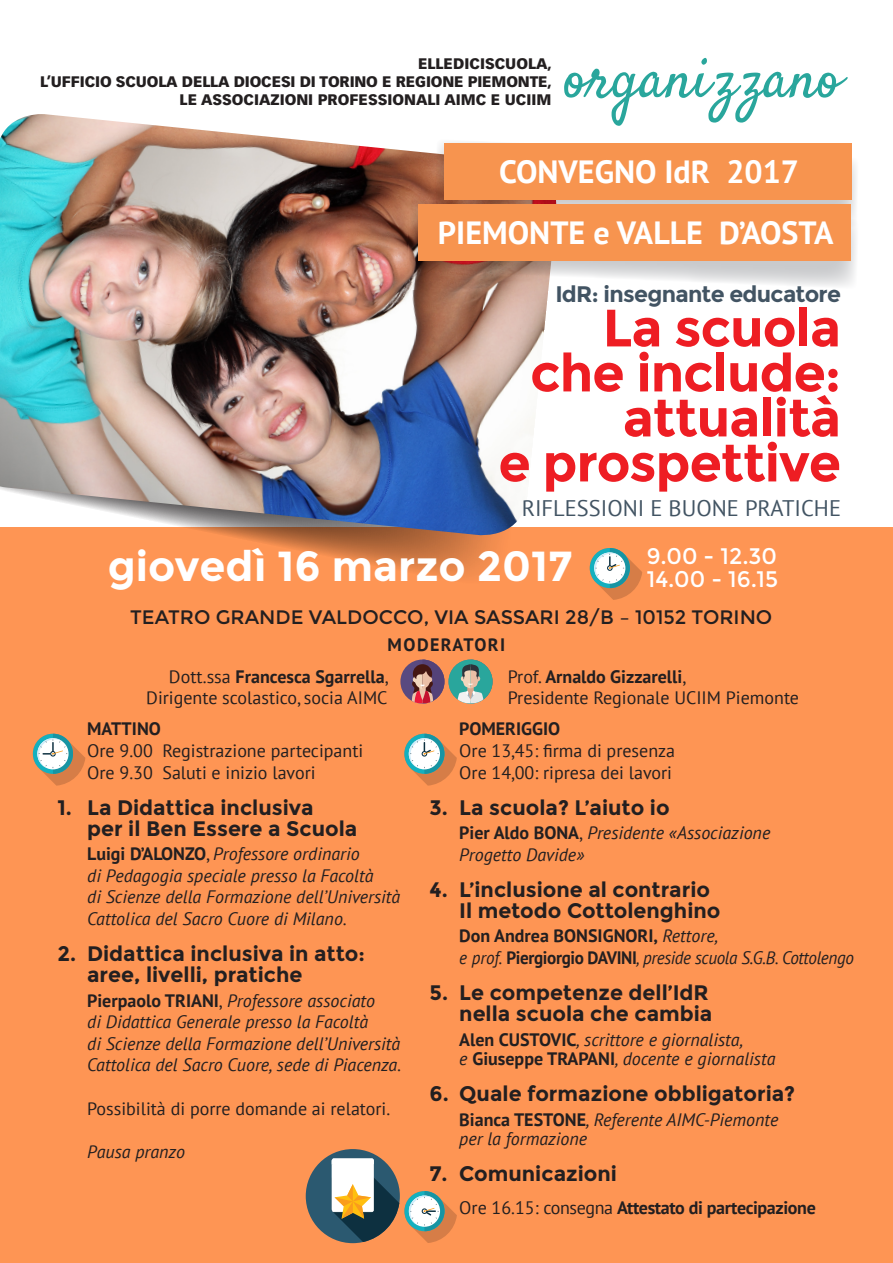
<style>
.page{position:relative;width:893px;height:1263px;background:#fff}
.page>*{position:absolute;margin:0;border:0;box-sizing:border-box;transform-origin:0 0}
.t1{font:60px "Satisfy";color:#29a69c}
.t2{font:700 52.5px "Montserrat";letter-spacing:-.02em;color:#ee1d23}
.t3{font:700 42px "Montserrat";color:#fff}
.t4{font:700 32.1px "PT Sans";color:#fff}
.t5{font:22.5px "PT Sans";color:#425463}
.t6{font:700 22.5px "Montserrat";letter-spacing:-.03em;color:#425463}
.t7{font:22.5px "Montserrat";color:#fff}
.t8{font:700 21px/21px "Montserrat";color:#231f20}
.t9{font:19.5px "Montserrat";color:#231f20}
.t10{font:italic 18px/21.6px "PT Sans";color:#231f20}
.t11{font:18px "PT Sans";color:#231f20}
.t12{font:700 18px "PT Sans";color:#231f20}
.t13{font:italic 18px "PT Sans";letter-spacing:-.02em;color:#231f20;scale:.95 1}
.t14{font:700 18px "PT Sans";letter-spacing:-.02em;color:#231f20}
.t15{font:700 18px "PT Sans";letter-spacing:.08em;color:#231f20}
.t16{font:900 15px "Vectora LT Std";color:#231f20}
.s1{font-weight:400}
.s2{font-weight:700;font-style:normal}
.s3{font-style:normal}
.s4{font-weight:400;font-style:italic}
</style>
<div class="page">
<div style="left:0;top:527px;width:893px;height:736px;background:#fe9554"></div>
<svg style="left:33px;top:734px;width:52px;height:52px"></svg>
<svg style="left:404px;top:734px;width:53px;height:52px"></svg>
<svg style="left:247px;top:539px;width:250px;height:38px"></svg>
<img style="left:0;top:114px;width:549px;height:425px">
<svg style="left:409px;top:139px;width:447px;height:150px;background:#e4a57b"></svg>
<div style="left:418px;top:204px;width:433px;height:56px;background:#f7944f"></div>
<div style="left:400px;top:659px;width:44px;height:45px;background:#594a80;border-radius:50%"></div>
<svg style="left:412px;top:659px;width:32px;height:45px"></svg>
<div style="left:448px;top:659px;width:45px;height:45px;background:#29a69c;border-radius:50%"></div>
<svg style="left:457px;top:659px;width:36px;height:45px"></svg>
<svg style="left:590px;top:548px;width:52px;height:52px"></svg>
<div style="left:306px;top:1149px;width:94px;height:94px;background:#2b5970;border-radius:50%"></div>
<svg style="left:332px;top:1158px;width:125px;height:85px"></svg>
<p class="t16" style="left:418px;top:55px;width:135px">ELLEDICISCUOLA,</p>
<p class="t16" style="left:40px;top:73px;width:513px">L’UFFICIO SCUOLA DELLA DIOCESI DI TORINO E REGIONE PIEMONTE,</p>
<p class="t16" style="left:180px;top:91px;width:373px">LE ASSOCIAZIONI PROFESSIONALI AIMC E UCIIM</p>
<p class="t1" style="left:564px;top:40px;width:279px">organizzano</p>
<p class="t4" style="left:499px;top:150px;width:301px">CONVEGNO IdR 2017</p>
<p class="t4" style="left:438px;top:211px;width:397px">PIEMONTE e VALLE D’AOSTA</p>
<p class="t6" style="left:555px;top:280px;width:287px">IdR: insegnante educatore</p>
<p class="t2" style="left:603px;top:297px;width:240px">La scuola</p>
<p class="t2" style="left:530px;top:342px;width:312px">che include:</p>
<p class="t2" style="left:623px;top:387px;width:220px">attualità</p>
<p class="t2" style="left:498px;top:432px;width:344px">e prospettive</p>
<p class="t5" style="left:522px;top:494px;width:321px">RIFLESSIONI E BUONE PRATICHE</p>
<p class="t3" style="left:108px;top:541px;width:466px">giovedì 16 marzo 2017</p>
<p class="t7" style="left:647px;top:543px;width:132px">9.00 - 12.30</p>
<p class="t7" style="left:647px;top:566px;width:133px">14.00 - 16.15</p>
<p class="t9" style="left:130px;top:605px;width:644px">TEATRO GRANDE VALDOCCO, VIA SASSARI 28/B – 10152 TORINO</p>
<p class="t15" style="left:388px;top:632px;width:119px">MODERATORI</p>
<p class="t12" style="left:169px;top:664px;width:221px"><span class="s1">Dott.ssa</span> Francesca Sgarrella<span class="s1">,</span></p>
<p class="t11" style="left:146px;top:686px;width:243px">Dirigente scolastico, socia AIMC</p>
<p class="t12" style="left:87px;top:717px;width:75px">MATTINO</p>
<p class="t11" style="left:87px;top:739px;width:278px">Ore 9.00 Registrazione partecipanti</p>
<p class="t11" style="left:87px;top:761px;width:230px">Ore 9.30 Saluti e inizio lavori</p>
<p class="t8" style="left:57px;top:797px;width:258px">1. La Didattica inclusiva</p>
<p class="t8" style="left:87px;top:818px;width:272px">per il Ben Essere a Scuola</p>
<p class="t10" style="left:87px;top:843px;width:274px"><span class="s2">Luigi D’ALONZO</span><span class="s3">,</span> Professore ordinario</p>
<p class="t10" style="left:87px;top:864px;width:288px">di Pedagogia speciale presso la Facoltà</p>
<p class="t10" style="left:87px;top:886px;width:315px">di Scienze della Formazione dell’Università<br>Cattolica del Sacro Cuore di Milano<span class="s3">.</span></p>
<p class="t8" style="left:87px;top:943px;width:279px;text-indent:-30px">2. Didattica inclusiva in atto: aree, livelli, pratiche</p>
<p class="t10" style="left:87px;top:989px;width:289px"><span class="s2">Pierpaolo TRIANI</span><span class="s3">,</span> Professore associato</p>
<p class="t10" style="left:87px;top:1011px;width:282px">di Didattica Generale presso la Facoltà</p>
<p class="t10" style="left:87px;top:1032px;width:315px">di Scienze della Formazione dell’Università<br>Cattolica del Sacro Cuore, sede di Piacenza.</p>
<p class="t11" style="left:87px;top:1097px;width:305px">Possibilità di porre domande ai relatori.</p>
<p class="t10" style="left:87px;top:1140px;width:99px">Pausa pranzo</p>
<p class="t12" style="left:508px;top:664px;width:180px"><span class="s1">Prof.</span> Arnaldo Gizzarelli<span class="s1">,</span></p>
<p class="t11" style="left:508px;top:686px;width:293px">Presidente Regionale UCIIM Piemonte</p>
<p class="t12" style="left:459px;top:717px;width:103px">POMERIGGIO</p>
<p class="t11" style="left:459px;top:739px;width:217px">Ore 13,45: firma di presenza</p>
<p class="t11" style="left:459px;top:761px;width:214px">Ore 14,00: ripresa dei lavori</p>
<p class="t8" style="left:429px;top:797px;width:242px">3. La scuola? L’aiuto io</p>
<p class="t10" style="left:459px;top:822px;width:313px"><span class="s2">Pier Aldo BONA</span><span class="s3">,</span> Presidente «Associazione</p>
<p class="t10" style="left:459px;top:843px;width:127px">Progetto Davide»</p>
<p class="t8" style="left:429px;top:879px;width:282px">4. L’inclusione al contrario</p>
<p class="t8" style="left:459px;top:900px;width:263px">Il metodo Cottolenghino</p>
<p class="t12" style="left:459px;top:924px;width:260px">Don Andrea BONSIGNORI, <span class="s4">Rettore,</span></p>
<p class="t13" style="left:459px;top:946px;width:417px">e prof. <span class="s2">Piergiorgio DAVINI</span>, preside scuola S.G.B. Cottolengo</p>
<p class="t8" style="left:429px;top:982px;width:281px">5. Le competenze dell’IdR</p>
<p class="t8" style="left:459px;top:1003px;width:255px">nella scuola che cambia</p>
<p class="t10" style="left:459px;top:1028px;width:285px"><span class="s2">Alen CUSTOVIC</span>, scrittore e giornalista,</p>
<p class="t10" style="left:459px;top:1047px;width:318px">e <span class="s2">Giuseppe TRAPANI</span>, docente e giornalista</p>
<p class="t8" style="left:429px;top:1083px;width:367px">6. Quale formazione obbligatoria?</p>
<p class="t10" style="left:459px;top:1108px;width:321px"><span class="s2">Bianca TESTONE</span>, Referente AIMC-Piemonte</p>
<p class="t10" style="left:459px;top:1128px;width:130px">per la formazione</p>
<p class="t8" style="left:429px;top:1163px;width:189px">7. Comunicazioni</p>
<p class="t14" style="left:459px;top:1196px;width:358px"><span class="s1">Ore 16.15: consegna</span> Attestato di partecipazione</p>
</div>
